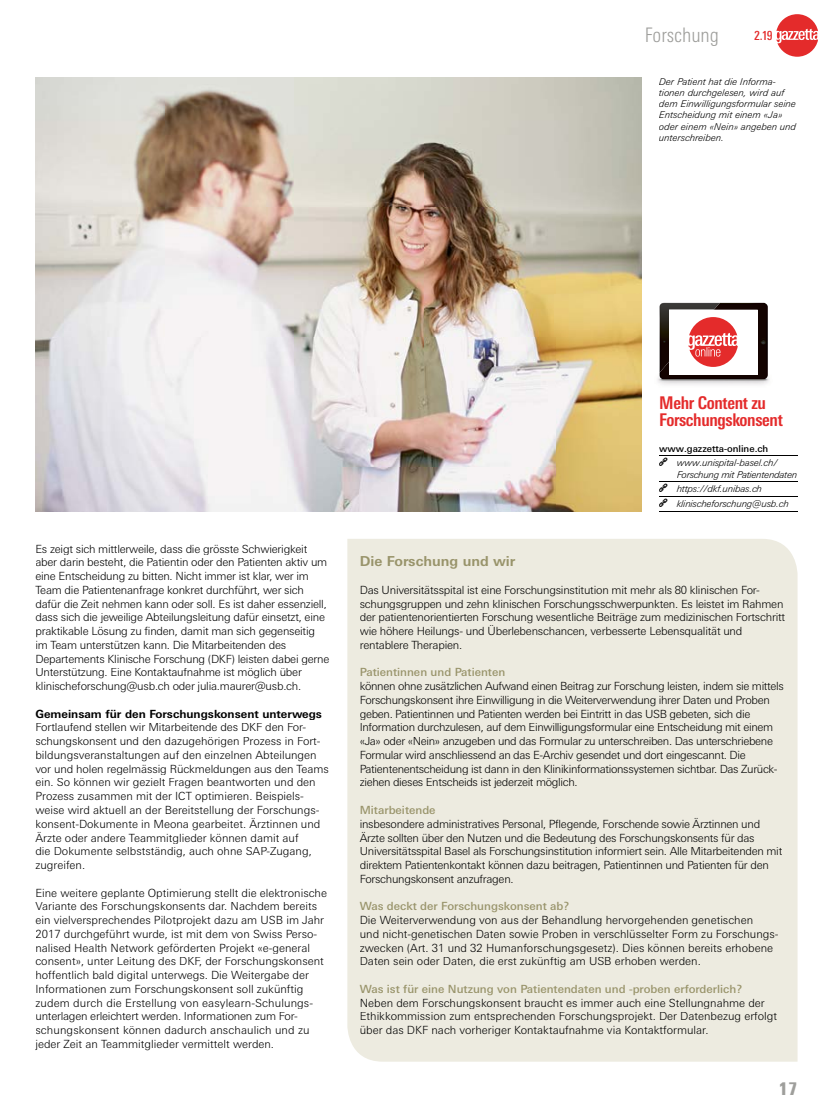
<style>
.page{position:relative;width:833px;height:1117px;background:#fff}
.page>*{position:absolute;margin:0;border:0;box-sizing:border-box;transform-origin:0 0}
.t1{font:300 condensed 20px "Univers Next Pro";color:#9e9e9b}
.t2{font:700 condensed 17.5px/17.5px "Univers Next Pro";letter-spacing:-.02em;color:#e42b2b}
.t3{font:900 condensed 17.5px "Univers Next Pro";color:#9e9e9b}
.t4{font:700 13.75px "Univers Next Pro";color:#99946b}
.t5{font:500 condensed 12.5px "Univers Next Pro";color:#e42b2b}
.t6{font:300 11.25px/13.8px "Univers Next Pro";letter-spacing:-.02em;color:#000}
.t7{font:300 11.25px/13.8px "Univers Next Pro";color:#000}
.t8{font:500 11.25px "Univers Next Pro";color:#99946b}
.t9{font:700 11.25px "Univers Next Pro";color:#000}
.t10{font:italic 300 9.38px/11.2px "Univers Next Pro";letter-spacing:.01em;color:#000}
.t11{font:italic 300 9.38px/11.2px "Univers Next Pro";letter-spacing:-.01em;color:#000}
.t12{font:500 9.38px "Univers Next Pro";color:#000}
</style>
<div class="page">
<img style="left:35px;top:78px;width:606px;height:433px">
<hr style="left:659px;top:455px;width:138px;height:1px;background:#000">
<hr style="left:659px;top:481px;width:138px;height:1px;background:#000">
<hr style="left:659px;top:496px;width:138px;height:1px;background:#000">
<hr style="left:659px;top:510px;width:138px;height:1px;background:#000">
<img style="left:657px;top:302px;width:112px;height:83px">
<img style="left:659px;top:303px;width:109px;height:76px">
<div style="left:669px;top:309px;width:88px;height:65px;background:#fff"></div>
<img style="left:659px;top:303px;width:61px;height:70px">
<svg style="left:669px;top:309px;width:69px;height:58px"></svg>
<div style="left:347px;top:539px;width:450px;height:522px;background:#edebe0"></div>
<div style="left:361px;top:585px;width:398px;height:11px;background:#edebe0"></div>
<div style="left:360px;top:599px;width:423px;height:10px;background:#edebe0"></div>
<div style="left:360px;top:613px;width:425px;height:10px;background:#edebe0"></div>
<div style="left:360px;top:625px;width:382px;height:12px;background:#edebe0"></div>
<div style="left:361px;top:640px;width:100px;height:11px;background:#edebe0"></div>
<div style="left:361px;top:681px;width:423px;height:11px;background:#edebe0"></div>
<div style="left:361px;top:695px;width:409px;height:11px;background:#edebe0"></div>
<div style="left:360px;top:709px;width:390px;height:10px;background:#edebe0"></div>
<div style="left:361px;top:723px;width:412px;height:10px;background:#edebe0"></div>
<div style="left:360px;top:736px;width:413px;height:11px;background:#edebe0"></div>
<div style="left:361px;top:750px;width:384px;height:11px;background:#edebe0"></div>
<div style="left:361px;top:764px;width:416px;height:10px;background:#edebe0"></div>
<div style="left:360px;top:778px;width:216px;height:10px;background:#edebe0"></div>
<div style="left:361px;top:817px;width:399px;height:12px;background:#edebe0"></div>
<div style="left:360px;top:831px;width:394px;height:12px;background:#edebe0"></div>
<div style="left:361px;top:846px;width:421px;height:11px;background:#edebe0"></div>
<div style="left:360px;top:860px;width:409px;height:11px;background:#edebe0"></div>
<div style="left:361px;top:874px;width:151px;height:10px;background:#edebe0"></div>
<div style="left:361px;top:915px;width:392px;height:11px;background:#edebe0"></div>
<div style="left:361px;top:929px;width:417px;height:10px;background:#edebe0"></div>
<div style="left:360px;top:943px;width:413px;height:10px;background:#edebe0"></div>
<div style="left:361px;top:956px;width:338px;height:11px;background:#edebe0"></div>
<div style="left:361px;top:998px;width:403px;height:10px;background:#edebe0"></div>
<div style="left:361px;top:1011px;width:416px;height:11px;background:#edebe0"></div>
<div style="left:361px;top:1025px;width:347px;height:11px;background:#edebe0"></div>
<svg style="left:776px;top:14px;width:42px;height:43px"></svg>
<h1 class="t1" style="left:645px;top:23px;width:76px">Forschung</h1>
<p class="t5" style="left:754px;top:28px;width:20px">2.19</p>
<p class="t10" style="left:659px;top:76px;width:139px">Der Patient hat die Informa&shy;tionen durchgelesen, wird auf dem Einwilligungsformular seine<br>Entscheidung mit einem «Ja» oder einem «Nein» angeben und unterschreiben.</p>
<p class="t6" style="left:35px;top:541px;width:295px">Es zeigt sich mittlerweile, dass die grösste Schwierigkeit aber darin besteht, die Patientin oder den Patienten aktiv um eine Entscheidung zu bitten. Nicht immer ist klar, wer im Team die Patientenanfrage konkret durchführt, wer sich dafür die Zeit nehmen kann oder soll. Es ist daher essenziell, dass sich die jeweilige Abteilungsleitung dafür einsetzt, eine praktikable Lösung zu finden, damit man sich gegenseitig im Team unterstützen kann. Die Mitarbeitenden des Departements Klinische Forschung (DKF) leisten dabei gerne Unterstützung. Eine Kontaktaufnahme ist möglich über klinischeforschung@usb.ch oder julia.maurer@usb.ch.</p>
<p class="t9" style="left:35px;top:706px;width:288px">Gemeinsam für den Forschungskonsent unterwegs</p>
<p class="t7" style="left:35px;top:720px;width:295px">Fortlaufend stellen wir Mitarbeitende des DKF den For&shy;schungskonsent und den dazugehörigen Prozess in Fort&shy;bildungsveranstaltungen auf den einzelnen Abteilungen vor und holen regelmässig Rückmeldungen aus den Teams ein. So können wir gezielt Fragen beantworten und den Prozess zusammen mit der ICT optimieren. Beispiels&shy;weise wird aktuell an der Bereitstellung der Forschungs&shy;konsent-Dokumente in Meona gearbeitet. Ärztinnen und Ärzte oder andere Teammitglieder können damit auf<br>die Dokumente selbstständig, auch ohne SAP-Zugang, zugreifen.</p>
<p class="t7" style="left:35px;top:885px;width:293px">Eine weitere geplante Optimierung stellt die elektronische Variante des Forschungskonsents dar. Nachdem bereits ein vielversprechendes Pilotprojekt dazu am USB im Jahr 2017 durchgeführt wurde, ist mit dem von Swiss Perso&shy;nalised Health Network geförderten Projekt «e-general consent», unter Leitung des DKF, der Forschungskonsent hoffentlich bald digital unterwegs. Die Weitergabe der Informationen zum Forschungskonsent soll zukünftig zudem durch die Erstellung von easylearn-Schulungs&shy;unterlagen erleichtert werden. Informationen zum For&shy;schungs konsent können dadurch anschaulich und zu jeder Zeit an Teammitglieder vermittelt werden.</p>
<h2 class="t2" style="left:659px;top:393px;width:125px">Mehr Content zu<br>Forschungskonsent</h2>
<p class="t12" style="left:659px;top:442px;width:111px">www.gazzetta-online.ch</p>
<p class="t11" style="left:677px;top:457px;width:122px">www.unispital-basel.ch/<br>Forschung mit Patientendaten</p>
<p class="t10" style="left:677px;top:481px;width:113px;line-height:14.8px">https://dkf.unibas.ch klinischeforschung@usb.ch</p>
<p class="t4" style="left:360px;top:553px;width:157px">Die Forschung und wir</p>
<p class="t6" style="left:360px;top:582px;width:427px">Das Universitätsspital ist eine Forschungsinstitution mit mehr als 80 klinischen For&shy;schungsgruppen und zehn klinischen Forschungsschwerpunkten. Es leistet im Rahmen der patientenorientierten Forschung wesentliche Beiträge zum medizinischen Fortschritt wie höhere Heilungs- und Überlebenschancen, verbesserte Lebensqualität und rentablere Therapien.</p>
<p class="t8" style="left:360px;top:665px;width:147px">Patientinnen und Patienten</p>
<p class="t6" style="left:360px;top:679px;width:426px">können ohne zusätzlichen Aufwand einen Beitrag zur Forschung leisten, indem sie mittels Forschungskonsent ihre Einwilligung in die Weiterverwendung ihrer Daten und Proben geben. Patientinnen und Patienten werden bei Eintritt in das USB gebeten, sich die Information durchzulesen, auf dem Einwilligungsformular eine Entscheidung mit einem «Ja» oder «Nein» anzugeben und das Formular zu unterschreiben. Das unterschriebene Formular wird anschliessend an das E-Archiv gesendet und dort eingescannt. Die Patientenentscheidung ist dann in den Klinikinformationssystemen sichtbar. Das Zurück&shy;ziehen dieses Entscheids ist jederzeit möglich.</p>
<p class="t8" style="left:360px;top:803px;width:77px">Mitarbeitende</p>
<p class="t6" style="left:360px;top:816px;width:424px">insbesondere administratives Personal, Pflegende, Forschende sowie Ärztinnen und Ärzte sollten über den Nutzen und die Bedeutung des Forschungskonsents für das Universitätsspital Basel als Forschungsinstitution informiert sein. Alle Mitarbeitenden mit direktem Patienten kontakt können dazu beitragen, Patientinnen und Patienten für den Forschungskonsent anzufragen.</p>
<p class="t8" style="left:360px;top:899px;width:211px">Was deckt der Forschungskonsent ab?</p>
<p class="t7" style="left:360px;top:912px;width:420px">Die Weiterverwendung von aus der Behandlung hervorgehenden genetischen<br>und nicht-genetischen Daten sowie Proben in verschlüsselter Form zu Forschungs&shy;zwecken (Art. 31 und 32 Humanforschungsgesetz). Dies können bereits erhobene Daten sein oder Daten, die erst zukünftig am USB erhoben werden.</p>
<p class="t8" style="left:360px;top:981px;width:384px">Was ist für eine Nutzung von Patientendaten und -proben erforderlich?</p>
<p class="t7" style="left:360px;top:995px;width:419px">Neben dem Forschungskonsent braucht es immer auch eine Stellungnahme der<br>Ethikkommission zum entsprechenden Forschungsprojekt. Der Datenbezug erfolgt über das DKF nach vorheriger Kontaktaufnahme via Kontaktformular.</p>
<h2 class="t3" style="left:778px;top:1077px;width:20px">17</h2>
</div>
